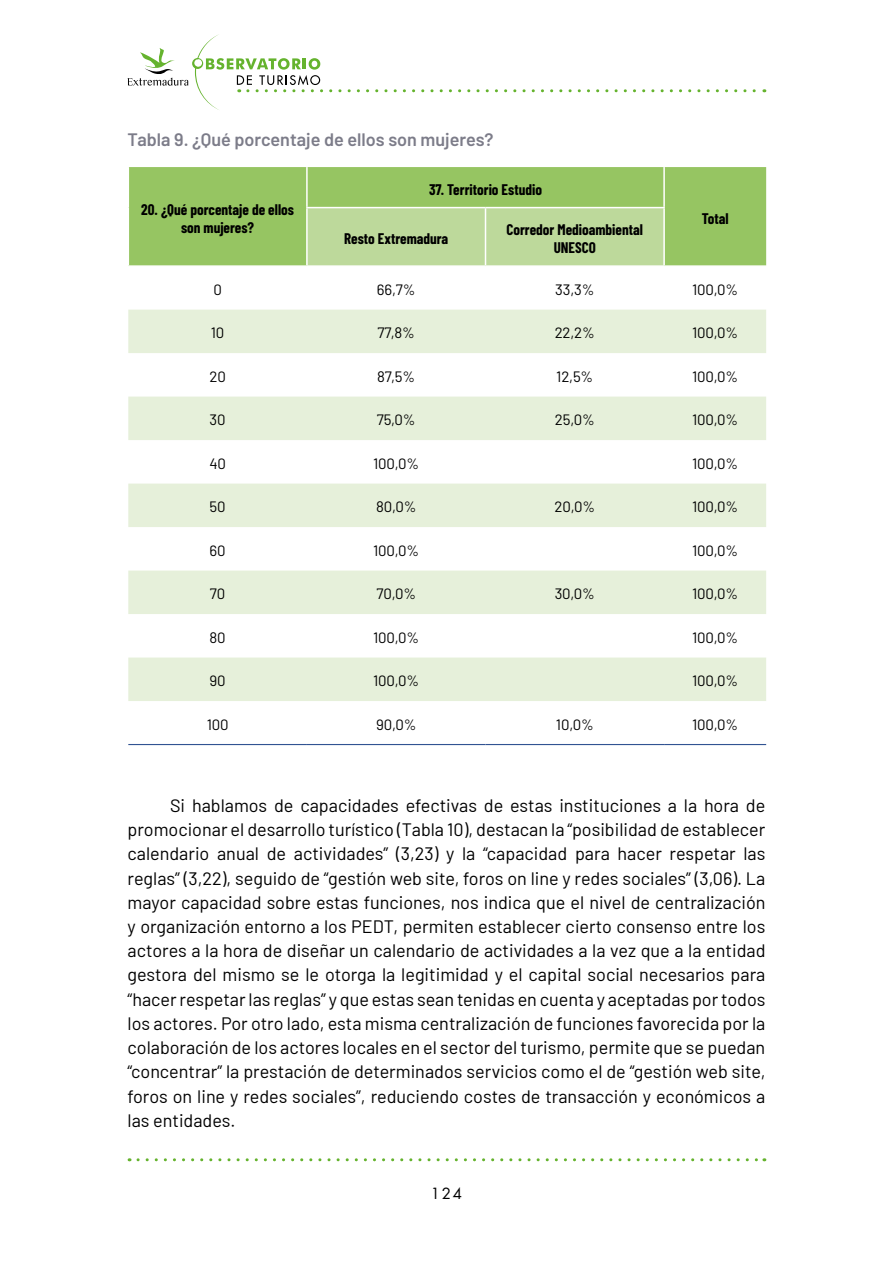
<style>
.page{position:relative;width:893px;height:1263px;background:#fff}
.page>*{position:absolute;margin:0;border:0;box-sizing:border-box;transform-origin:0 0}
.t1{font:18px/24.3px "Barlow";color:#000;text-align:justify}
.t2{font:600 18px "Barlow";color:#7c7c89}
.t3{font:15px "Barlow";letter-spacing:-.01em;color:#000}
.t4{font:700 15px/18px "Barlow Condensed";color:#000;text-align:center}
.t5{font:15px "Futura Std";color:#000}
</style>
<div class="page">
<svg style="left:128px;top:34px;width:637px;height:76px"></svg>
<svg style="left:138px;top:1158px;width:627px;height:3px"></svg>
<div style="left:129px;top:167px;width:637px;height:98px;background:#96c562"></div>
<div style="left:308px;top:208px;width:355px;height:57px;background:#bdd99b"></div>
<svg style="left:128px;top:310px;width:638px;height:391px;fill:#e6f0da"></svg>
<hr style="left:128px;top:744px;width:179px;height:1px;background:#315392">
<hr style="left:307px;top:744px;width:178px;height:1px;background:#315392">
<hr style="left:485px;top:744px;width:179px;height:1px;background:#315392">
<hr style="left:664px;top:744px;width:102px;height:1px;background:#315392">
<hr style="left:306px;top:167px;width:2px;height:40px;background:#fff">
<hr style="left:663px;top:167px;width:2px;height:40px;background:#fff">
<hr style="left:306px;top:207px;width:179px;height:1px;background:#fff">
<hr style="left:306px;top:208px;width:2px;height:57px;background:#fff">
<hr style="left:485px;top:207px;width:180px;height:1px;background:#fff">
<hr style="left:485px;top:208px;width:1px;height:57px;background:#fff">
<hr style="left:663px;top:208px;width:2px;height:57px;background:#fff">
<p class="t2" style="left:128px;top:126px;width:367px">Tabla 9. ¿Qué porcentaje de ellos son mujeres?</p>
<p class="t4" style="left:141px;top:200px;width:154px">20. ¿Qué porcentaje de ellos son mujeres?</p>
<p class="t4" style="left:429px;top:180px;width:114px">37. Territorio Estudio</p>
<p class="t4" style="left:344px;top:229px;width:106px">Resto Extremadura</p>
<p class="t4" style="left:507px;top:220px;width:138px">Corredor Medioambiental<br>UNESCO</p>
<p class="t4" style="left:702px;top:209px;width:28px">Total</p>
<p class="t3" style="left:213px;top:278px;width:10px">0</p>
<p class="t3" style="left:377px;top:278px;width:40px">66,7%</p>
<p class="t3" style="left:555px;top:278px;width:41px">33,3%</p>
<p class="t3" style="left:692px;top:278px;width:48px">100,0%</p>
<p class="t3" style="left:211px;top:322px;width:15px">10</p>
<p class="t3" style="left:377px;top:322px;width:39px">77,8%</p>
<p class="t3" style="left:555px;top:322px;width:42px">22,2%</p>
<p class="t3" style="left:692px;top:322px;width:48px">100,0%</p>
<p class="t3" style="left:209px;top:365px;width:18px">20</p>
<p class="t3" style="left:377px;top:365px;width:40px">87,5%</p>
<p class="t3" style="left:556px;top:365px;width:39px">12,5%</p>
<p class="t3" style="left:692px;top:365px;width:48px">100,0%</p>
<p class="t3" style="left:210px;top:409px;width:18px">30</p>
<p class="t3" style="left:377px;top:409px;width:40px">75,0%</p>
<p class="t3" style="left:555px;top:409px;width:41px">25,0%</p>
<p class="t3" style="left:692px;top:409px;width:48px">100,0%</p>
<p class="t3" style="left:209px;top:452px;width:18px">40</p>
<p class="t3" style="left:373px;top:452px;width:48px">100,0%</p>
<p class="t3" style="left:692px;top:452px;width:48px">100,0%</p>
<p class="t3" style="left:210px;top:496px;width:18px">50</p>
<p class="t3" style="left:376px;top:496px;width:42px">80,0%</p>
<p class="t3" style="left:555px;top:496px;width:42px">20,0%</p>
<p class="t3" style="left:692px;top:496px;width:48px">100,0%</p>
<p class="t3" style="left:210px;top:539px;width:18px">60</p>
<p class="t3" style="left:373px;top:539px;width:48px">100,0%</p>
<p class="t3" style="left:692px;top:539px;width:48px">100,0%</p>
<p class="t3" style="left:210px;top:583px;width:17px">70</p>
<p class="t3" style="left:376px;top:583px;width:41px">70,0%</p>
<p class="t3" style="left:555px;top:583px;width:42px">30,0%</p>
<p class="t3" style="left:692px;top:583px;width:48px">100,0%</p>
<p class="t3" style="left:210px;top:626px;width:18px">80</p>
<p class="t3" style="left:373px;top:626px;width:48px">100,0%</p>
<p class="t3" style="left:692px;top:626px;width:48px">100,0%</p>
<p class="t3" style="left:210px;top:670px;width:18px">90</p>
<p class="t3" style="left:373px;top:670px;width:48px">100,0%</p>
<p class="t3" style="left:692px;top:670px;width:48px">100,0%</p>
<p class="t3" style="left:207px;top:713px;width:23px">100</p>
<p class="t3" style="left:376px;top:713px;width:42px">90,0%</p>
<p class="t3" style="left:556px;top:713px;width:39px">10,0%</p>
<p class="t3" style="left:692px;top:713px;width:48px">100,0%</p>
<p class="t1" style="left:128px;top:792px;width:639px;text-indent:43px">Si hablamos de capacidades efectivas de estas instituciones a la hora de promocionar el desarrollo turístico (Tabla 10), destacan la “posibilidad de establecer calendario anual de actividades” (3,23) y la “capacidad para hacer respetar las reglas” (3,22), seguido de “gestión web site, foros on line y redes sociales” (3,06). La mayor capacidad sobre estas funciones, nos indica que el nivel de centralización y organización entorno a los PEDT, permiten establecer cierto consenso entre los actores a la hora de diseñar un calendario de actividades a la vez que a la entidad gestora del mismo se le otorga la legitimidad y el capital social necesarios para “hacer respetar las reglas” y que estas sean tenidas en cuenta y aceptadas por todos los actores. Por otro lado, esta misma centralización de funciones favorecida por la colaboración de los actores locales en el sector del turismo, permite que se puedan “concentrar” la prestación de determinados servicios como el de “gestión web site, foros on line y redes sociales”, reduciendo costes de transacción y económicos a las entidades.</p>
<p class="t5" style="left:431px;top:1184px;width:33px">124</p>
</div>
